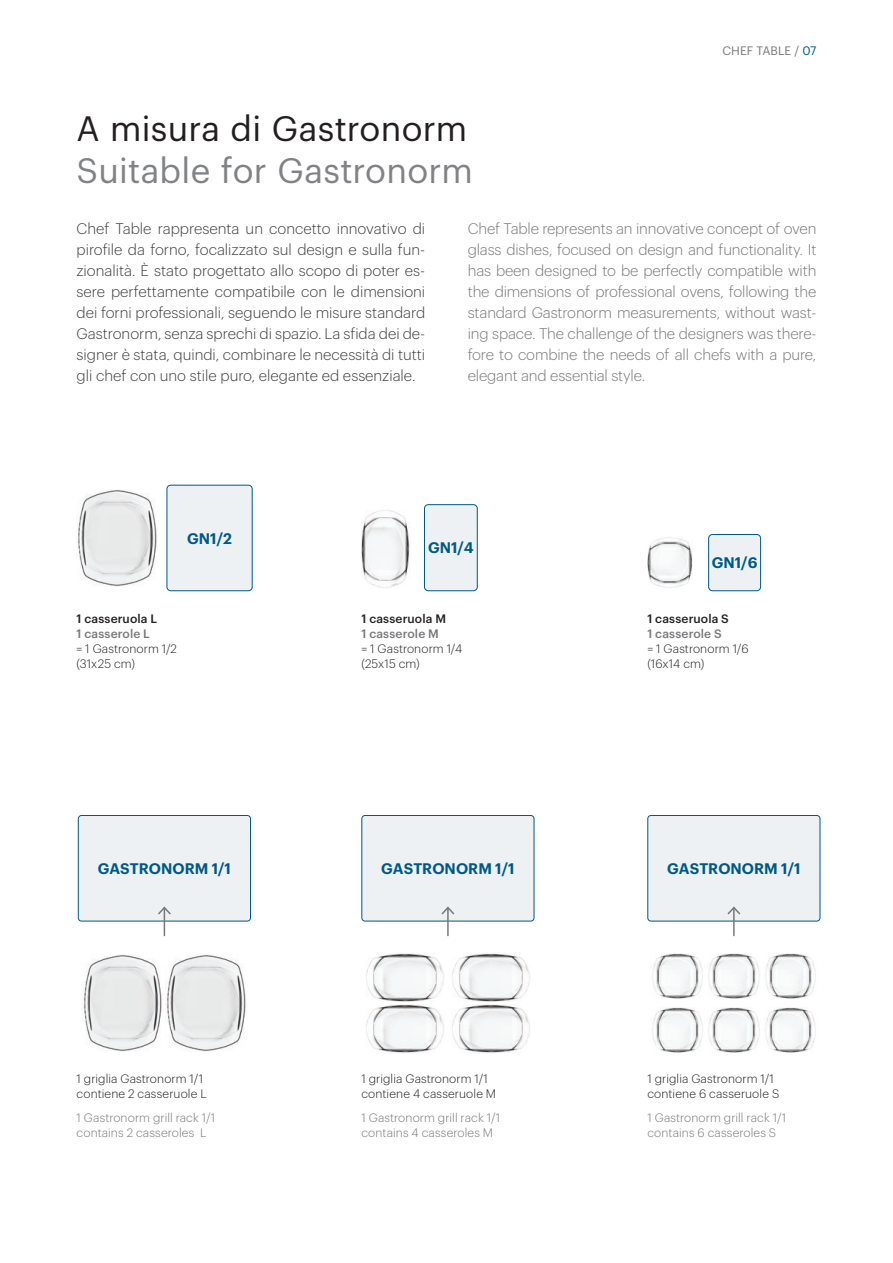
<style>
.page{position:relative;width:893px;height:1263px;background:#fff}
.page>*{position:absolute;margin:0;border:0;box-sizing:border-box;transform-origin:0 0}
.t1{font:34.5px "Graphik";letter-spacing:.01em;color:#808285}
.t2{font:34.5px "Graphik";letter-spacing:.01em;color:#231f20}
.t3{font:300 15px/21px "Graphik";color:#3e3e3f;text-align:justify}
.t4{font:300 15px/21px "Graphik";letter-spacing:-.01em;color:#76787b;text-align:justify}
.t5{font:600 15px "Graphik";color:#005983}
.t6{font:300 12px/15px "Graphik";letter-spacing:.015em;color:#231f20}
.t7{font:300 12px/15px "Graphik";letter-spacing:.015em;color:#76787b}
.t8{font:500 12px "Graphik";letter-spacing:.015em;color:#231f20}
.t9{font:500 12px "Graphik";letter-spacing:.015em;color:#76787b}
.t10{font:12px "Graphik";color:#76787b}
.s1{color:#005983}
</style>
<div class="page">
<img style="left:76px;top:489px;width:81px;height:98px">
<img style="left:361px;top:510px;width:49px;height:78px">
<img style="left:647px;top:537px;width:46px;height:51px">
<img style="left:82px;top:954px;width:80px;height:98px">
<img style="left:165px;top:954px;width:81px;height:98px">
<img style="left:366px;top:953px;width:78px;height:49px">
<img style="left:366px;top:1004px;width:78px;height:49px">
<img style="left:452px;top:953px;width:78px;height:49px">
<img style="left:452px;top:1004px;width:78px;height:49px">
<img style="left:652px;top:953px;width:51px;height:46px">
<img style="left:708px;top:953px;width:52px;height:46px">
<img style="left:765px;top:953px;width:51px;height:46px">
<img style="left:652px;top:1007px;width:51px;height:46px">
<img style="left:708px;top:1007px;width:52px;height:46px">
<img style="left:765px;top:1007px;width:51px;height:46px">
<div style="left:167px;top:485px;width:85px;height:106px;background:#edf1f3;border-radius:4px"></div>
<div style="left:167px;top:485px;width:86px;height:106px;border:1px solid #005983;border-radius:4px"></div>
<div style="left:424px;top:505px;width:53px;height:86px;background:#edf1f3;border-radius:4px"></div>
<div style="left:424px;top:504px;width:54px;height:87px;border:1px solid #005983;border-radius:4px"></div>
<div style="left:709px;top:534px;width:52px;height:57px;background:#edf1f3;border-radius:4px"></div>
<div style="left:708px;top:534px;width:53px;height:57px;border:1px solid #005983;border-radius:4px"></div>
<div style="left:78px;top:815px;width:172px;height:106px;background:#edf1f3;border-radius:3px"></div>
<div style="left:78px;top:815px;width:173px;height:106px;border:1px solid #005983;border-radius:3px"></div>
<svg style="left:157px;top:906px;width:15px;height:29px"></svg>
<div style="left:362px;top:815px;width:172px;height:106px;background:#edf1f3;border-radius:3px"></div>
<div style="left:361px;top:815px;width:173px;height:106px;border:1px solid #005983;border-radius:3px"></div>
<hr style="left:447px;top:908px;width:2px;height:27px;background:#76787b">
<svg style="left:441px;top:906px;width:14px;height:10px"></svg>
<div style="left:648px;top:815px;width:172px;height:106px;background:#edf1f3;border-radius:3px"></div>
<div style="left:647px;top:815px;width:173px;height:106px;border:1px solid #005983;border-radius:3px"></div>
<hr style="left:733px;top:908px;width:2px;height:27px;background:#76787b">
<svg style="left:727px;top:906px;width:14px;height:10px"></svg>
<h1 class="t2" style="left:77px;top:103px;width:392px">A misura di Gastronorm</h1>
<h1 class="t1" style="left:77px;top:144px;width:398px">Suitable for Gastronorm</h1>
<p class="t10" style="left:722px;top:42px;width:95px">CHEF TABLE / <span class="s1">07</span></p>
<p class="t3" style="left:77px;top:217px;width:350px">Chef Table rappresenta un concetto innovativo di pirofile da forno, focalizzato sul design e sulla fun&shy;zionalità. È stato progettato allo scopo di poter es&shy;sere perfettamente compatibile con le dimensioni dei forni professionali, seguendo le misure standard Gastronorm, senza sprechi di spazio. La sfida dei de&shy;signer è stata, quindi, combinare le necessità di tutti gli chef con uno stile puro, elegante ed essenziale.</p>
<p class="t4" style="left:468px;top:217px;width:350px">Chef Table represents an innovative concept of oven glass dishes, focused on design and functionality. It has been designed to be perfectly compatible with the dimensions of professional ovens, following the standard Gastronorm measurements, without wast&shy;ing space. The challenge of the designers was there&shy;fore to combine the needs of all chefs with a pure, elegant and essential style.</p>
<p class="t5" style="left:187px;top:527px;width:46px">GN1/2</p>
<p class="t8" style="left:77px;top:610px;width:82px">1 casseruola L</p>
<p class="t9" style="left:77px;top:625px;width:75px">1 casserole L</p>
<p class="t6" style="left:77px;top:641px;width:102px">= 1 Gastronorm 1/2 (31x25 cm)</p>
<p class="t5" style="left:428px;top:536px;width:47px">GN1/4</p>
<p class="t8" style="left:361px;top:610px;width:86px">1 casseruola M</p>
<p class="t9" style="left:361px;top:625px;width:79px">1 casserole M</p>
<p class="t6" style="left:361px;top:641px;width:102px">= 1 Gastronorm 1/4 (25x15 cm)</p>
<p class="t5" style="left:712px;top:551px;width:47px">GN1/6</p>
<p class="t8" style="left:647px;top:610px;width:83px">1 casseruola S</p>
<p class="t9" style="left:647px;top:625px;width:76px">1 casserole S</p>
<p class="t6" style="left:647px;top:641px;width:103px">= 1 Gastronorm 1/6 (16x14 cm)</p>
<p class="t5" style="left:98px;top:857px;width:135px">GASTRONORM 1/1</p>
<p class="t5" style="left:381px;top:857px;width:135px">GASTRONORM 1/1</p>
<p class="t5" style="left:667px;top:857px;width:135px">GASTRONORM 1/1</p>
<p class="t6" style="left:77px;top:1070px;width:132px">1 griglia Gastronorm 1/1 contiene 2 casseruole L</p>
<p class="t7" style="left:77px;top:1109px;width:140px">1 Gastronorm grill rack 1/1 contains 2 casseroles L</p>
<p class="t6" style="left:361px;top:1070px;width:136px">1 griglia Gastronorm 1/1 contiene 4 casseruole M</p>
<p class="t7" style="left:361px;top:1109px;width:140px">1 Gastronorm grill rack 1/1 contains 4 casseroles M</p>
<p class="t6" style="left:647px;top:1070px;width:133px">1 griglia Gastronorm 1/1 contiene 6 casseruole S</p>
<p class="t7" style="left:647px;top:1109px;width:140px">1 Gastronorm grill rack 1/1 contains 6 casseroles S</p>
</div>
